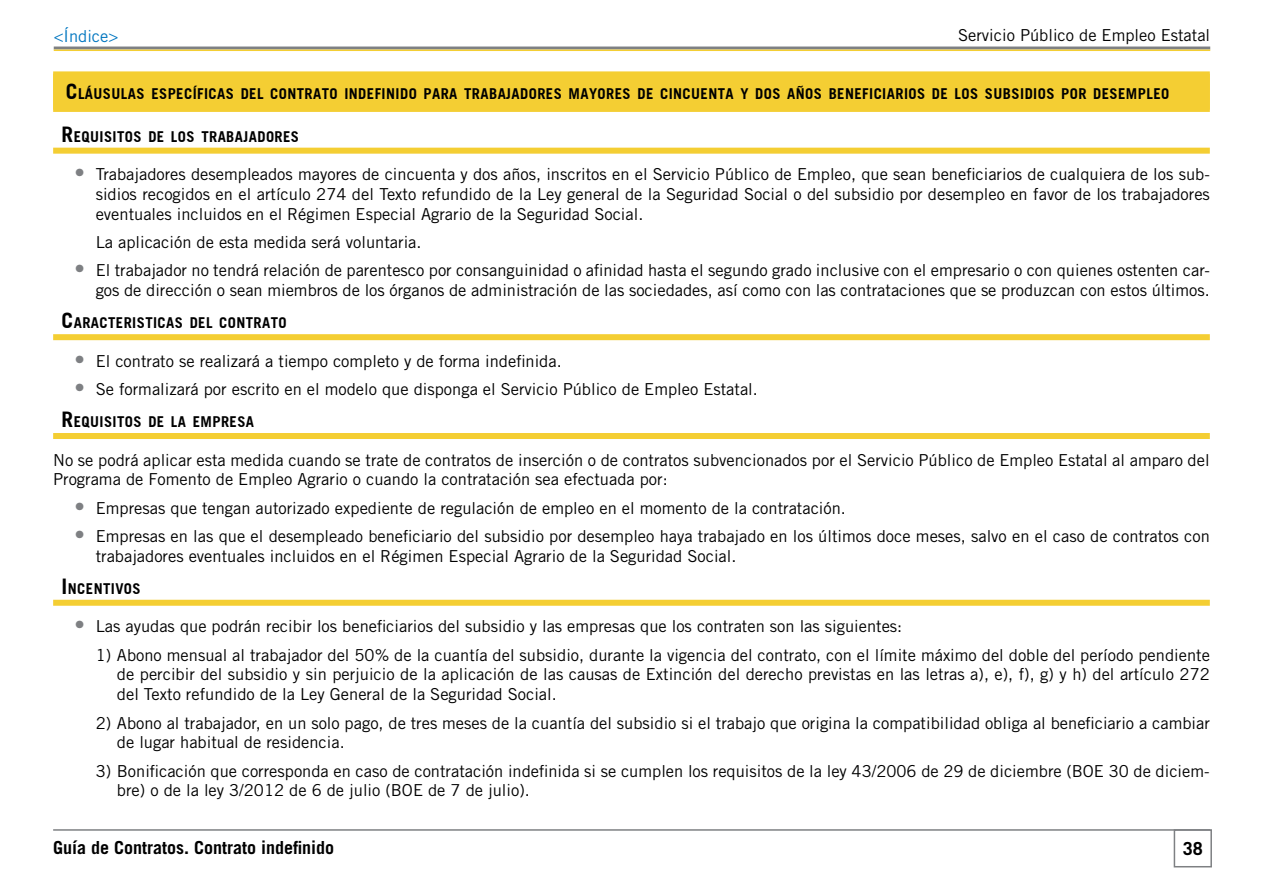
<style>
.page{position:relative;width:1263px;height:893px;background:#fff}
.page>*{position:absolute;margin:0;border:0;box-sizing:border-box;transform-origin:0 0}
.t1{font:700 18px "Trade Gothic LT Std";color:#000}
.t2{font:16.5px/19.8px "Trade Gothic LT Std";color:#000}
.t3{font:16.5px "Trade Gothic LT Std";color:#0076c0}
.t4{font:14.7px "Trade Gothic BD Bold";letter-spacing:.03em;color:#000}
.s1{font-size:21px}
.s2{font-size:21px;color:#7e8083}
</style>
<div class="page">
<div style="left:1174px;top:829px;width:38px;height:38px;border:2px solid #7e8083"></div>
<hr style="left:53px;top:829px;width:1157px;height:2px;background:#7e8083">
<hr style="left:54px;top:47px;width:1156px;height:3px;background:#7e8083">
<hr style="left:54px;top:50px;width:1156px;height:1px;background:#f4ce33">
<div style="left:53px;top:71px;width:1157px;height:41px;background:#f4ce33"></div>
<div style="left:53px;top:148px;width:1157px;height:6px;background:#f4ce33"></div>
<div style="left:53px;top:334px;width:1157px;height:6px;background:#f4ce33"></div>
<div style="left:53px;top:433px;width:1157px;height:6px;background:#f4ce33"></div>
<div style="left:53px;top:600px;width:1157px;height:6px;background:#f4ce33"></div>
<p class="t3" style="left:54px;top:26px;width:66px">&lt;Índice&gt;</p>
<p class="t2" style="left:958px;top:25px;width:254px">Servicio Público de Empleo Estatal</p>
<p class="t4" style="left:66px;top:85px;width:1105px"><span class="s1">C</span>LÁUSULAS ESPECÍFICAS DEL CONTRATO INDEFINIDO PARA TRABAJADORES MAYORES DE CINCUENTA Y DOS AÑOS BENEFICIARIOS DE LOS SUBSIDIOS POR DESEMPLEO</p>
<p class="t4" style="left:62px;top:127px;width:239px"><span class="s1">R</span>EQUISITOS DE LOS TRABAJADORES</p>
<p class="t2" style="left:96px;top:164px;width:1116px;text-align:justify;text-indent:-21px"><span class="s2">•</span> Trabajadores desempleados mayores de cincuenta y dos años, inscritos en el Servicio Público de Empleo, que sean beneficiarios de cualquiera de los sub&shy;sidios recogidos en el artículo 274 del Texto refundido de la Ley general de la Seguridad Social o del subsidio por desempleo en favor de los trabajadores eventuales incluidos en el Régimen Especial Agrario de la Seguridad Social.</p>
<p class="t2" style="left:96px;top:232px;width:327px">La aplicación de esta medida será voluntaria.</p>
<p class="t2" style="left:74px;top:260px;width:1137px;text-align:right"><span class="s2">•</span> El trabajador no tendrá relación de parentesco por consanguinidad o afinidad hasta el segundo grado inclusive con el empresario o con quienes ostenten car&shy;gos de dirección o sean miembros de los órganos de administración de las sociedades, así como con las contrataciones que se produzcan con estos últimos.</p>
<p class="t4" style="left:62px;top:314px;width:227px"><span class="s1">C</span>ARACTERISTICAS DEL CONTRATO</p>
<p class="t2" style="left:74px;top:351px;width:489px"><span class="s2">•</span> El contrato se realizará a tiempo completo y de forma indefinida.</p>
<p class="t2" style="left:74px;top:379px;width:685px"><span class="s2">•</span> Se formalizará por escrito en el modelo que disponga el Servicio Público de Empleo Estatal.</p>
<p class="t4" style="left:62px;top:413px;width:194px"><span class="s1">R</span>EQUISITOS DE LA EMPRESA</p>
<p class="t2" style="left:53px;top:450px;width:1158px">No se podrá aplicar esta medida cuando se trate de contratos de inserción o de contratos subvencionados por el Servicio Público de Empleo Estatal al amparo del<br>Programa de Fomento de Empleo Agrario o cuando la contratación sea efectuada por:</p>
<p class="t2" style="left:74px;top:498px;width:773px"><span class="s2">•</span> Empresas que tengan autorizado expediente de regulación de empleo en el momento de la contratación.</p>
<p class="t2" style="left:96px;top:526px;width:1116px;text-indent:-21px"><span class="s2">•</span> Empresas en las que el desempleado beneficiario del subsidio por desempleo haya trabajado en los últimos doce meses, salvo en el caso de contratos con trabajadores eventuales incluidos en el Régimen Especial Agrario de la Seguridad Social.</p>
<p class="t4" style="left:62px;top:579px;width:81px"><span class="s1">I</span> NCENTIVOS</p>
<p class="t2" style="left:74px;top:616px;width:829px"><span class="s2">•</span> Las ayudas que podrán recibir los beneficiarios del subsidio y las empresas que los contraten son las siguientes:</p>
<p class="t2" style="left:117px;top:645px;width:1094px;text-align:justify;text-indent:-21px">1) Abono mensual al trabajador del 50% de la cuantía del subsidio, durante la vigencia del contrato, con el límite máximo del doble del período pendiente de percibir del subsidio y sin perjuicio de la aplicación de las causas de Extinción del derecho previstas en las letras a), e), f), g) y h) del artículo 272 del Texto refundido de la Ley General de la Seguridad Social.</p>
<p class="t2" style="left:117px;top:712px;width:1094px;text-indent:-21px">2) Abono al trabajador, en un solo pago, de tres meses de la cuantía del subsidio si el trabajo que origina la compatibilidad obliga al beneficiario a cambiar de lugar habitual de residencia.</p>
<p class="t2" style="left:117px;top:761px;width:1094px;text-indent:-21px">3) Bonificación que corresponda en caso de contratación indefinida si se cumplen los requisitos de la ley 43/2006 de 29 de diciembre (BOE 30 de diciem&shy;bre) o de la ley 3/2012 de 6 de julio (BOE de 7 de julio).</p>
<p class="t1" style="left:53px;top:837px;width:283px">Guía de Contratos. Contrato indefinido</p>
<p class="t1" style="left:1183px;top:837px;width:22px">38</p>
</div>
